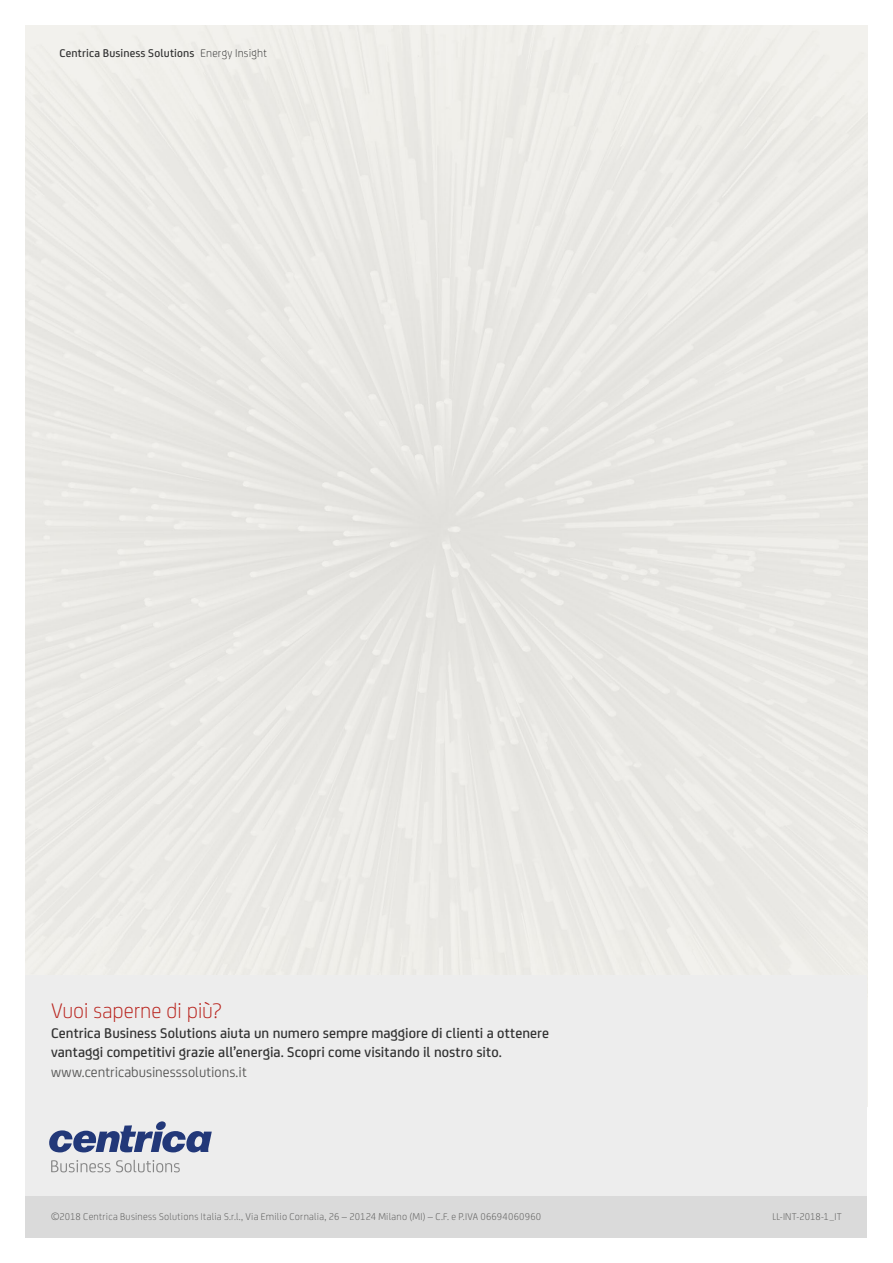
<style>
.page{position:relative;width:893px;height:1263px;background:#fff}
.page>*{position:absolute;margin:0;border:0;box-sizing:border-box;transform-origin:0 0}
.Bullets_Text{font:300 22.5px "FS Joey Pro";letter-spacing:-.005em;color:#b9241e}
.Body_copy{font:500 15px "FS Joey Pro";letter-spacing:.005em;color:#333}
.Bullets_Text-2{font:15px "FS Joey Pro";letter-spacing:.005em;color:#575756}
.Running_head{font:500 12px "FS Joey Pro";letter-spacing:.01em;color:#333}
.Body_copy-2{font:300 10.5px "FS Joey Pro";letter-spacing:.02em;color:#575756}
.s1{font-weight:300}
</style>
<div class="page">
<div style="left:26px;top:974px;width:841px;height:263px;background:#ededed"></div>
<div style="left:26px;top:1196px;width:841px;height:41px;background:#dadada"></div>
<svg style="left:49px;top:1121px;width:163px;height:31px"></svg>
<svg style="left:51px;top:1160px;width:129px;height:12px"></svg>
<p class="Running_head" style="left:60px;top:44px;width:209px">Centrica Business Solutions <span class="s1">Energy Insight</span></p>
<p class="Bullets_Text" style="left:51px;top:995px;width:172px">Vuoi saperne di più?</p>
<p class="Body_copy" style="left:51px;top:1022px;width:500px">Centrica Business Solutions aiuta un numero sempre maggiore di clienti a ottenere</p>
<p class="Body_copy" style="left:51px;top:1041px;width:452px">vantaggi competitivi grazie all’energia. Scopri come visitando il nostro sito.</p>
<p class="Bullets_Text-2" style="left:51px;top:1061px;width:197px">www.centricabusinesssolutions.it</p>
<p class="Running_head" style="left:836px;top:1202px;width:8px">8</p>
<p class="Body_copy-2" style="left:51px;top:1209px;width:492px">©2018 Centrica Business Solutions Italia S.r.l., Via Emilio Cornalia, 26 – 20124 Milano (MI) – C.F. e P.IVA 06694060960</p>
<p class="Body_copy-2" style="left:772px;top:1209px;width:71px">LL-INT-2018-1_IT</p>
</div>
